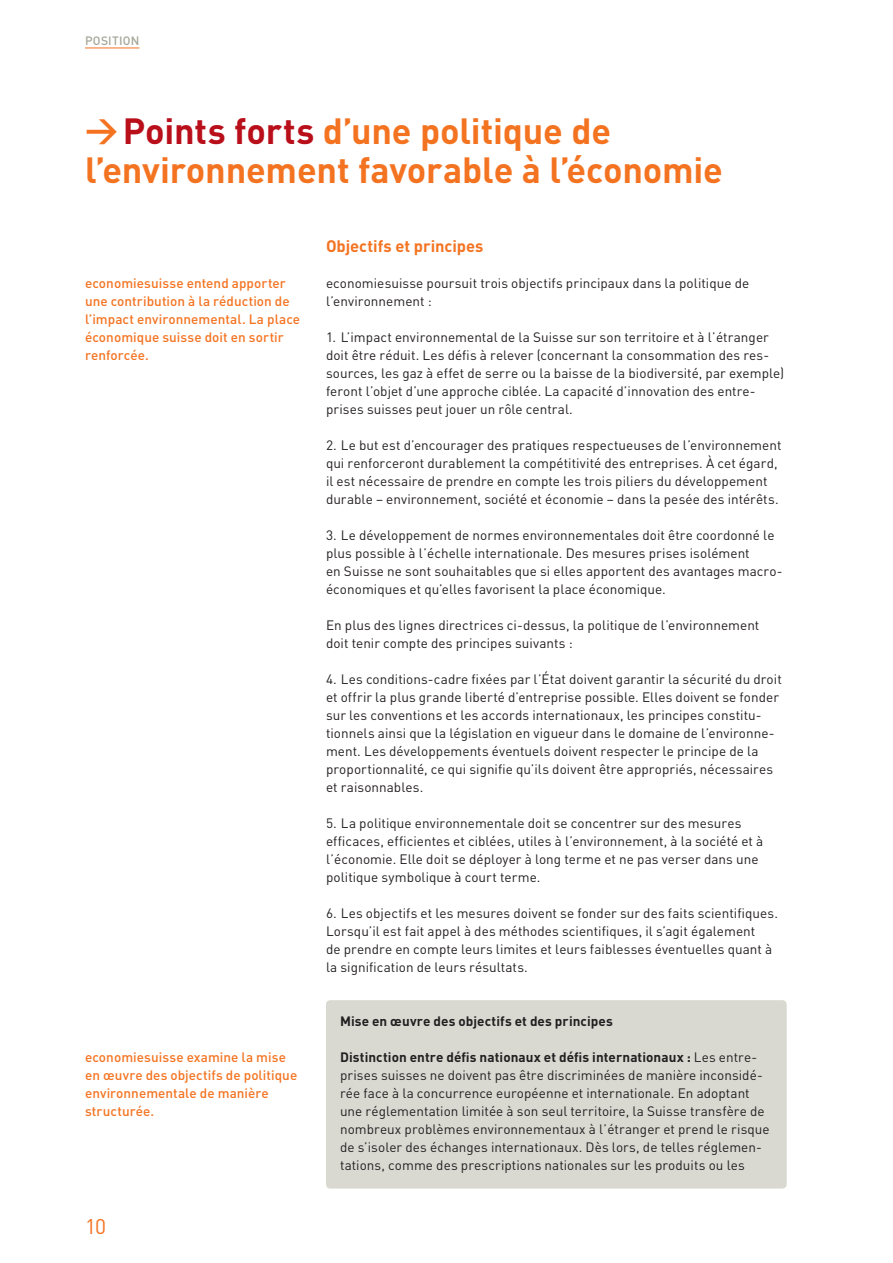
<style>
.page{position:relative;width:893px;height:1263px;background:#fff}
.page>*{position:absolute;margin:0;border:0;box-sizing:border-box;transform-origin:0 0}
.t1{font:700 36px/39px "DIN";letter-spacing:-.005em;color:#f47321}
.t2{font:21px "DIN";color:#f47321}
.t3{font:700 16.5px "DIN";color:#f47321}
.t4{font:13.5px/18px "DIN";letter-spacing:.005em;color:#231f20}
.t5{font:500 13.5px/18px "DIN";letter-spacing:.005em;color:#f47321}
.t6{font:700 13.5px "DIN";letter-spacing:.01em;color:#231f20}
.t7{font:500 12px "DIN";letter-spacing:.025em;color:#a6a698}
.s1{font-size:32.4px}
.s2{color:#b90f1b}
.s3{font-weight:700}
</style>
<div class="page">
<hr style="left:85px;top:48px;width:54px;height:1px;background:#f47321">
<div style="left:326px;top:1000px;width:461px;height:188px;background:#d9d9d2;border-radius:4px"></div>
<p class="t7" style="left:85px;top:33px;width:56px">POSITION</p>
<h1 class="t1" style="left:85px;top:110px;width:639px"><span class="s1">→</span><span class="s2">Points forts</span> d’une politique de l’environnement favorable à l’économie</h1>
<p class="t5" style="left:85px;top:274px;width:217px">economiesuisse entend apporter une contribution à la réduction de l’impact environnemental. La place économique suisse doit en sortir renforcée.</p>
<p class="t5" style="left:85px;top:1048px;width:214px">economiesuisse examine la mise en œuvre des objectifs de politique environnementale de manière structurée.</p>
<h2 class="t2" style="left:85px;top:1212px;width:22px">10</h2>
<p class="t3" style="left:326px;top:235px;width:159px">Objectifs et principes</p>
<p class="t4" style="left:326px;top:274px;width:425px">economiesuisse poursuit trois objectifs principaux dans la politique de l’environnement :</p>
<p class="t4" style="left:326px;top:328px;width:460px">1. L’impact environnemental de la Suisse sur son territoire et à l’étranger doit être réduit. Les défis à relever (concernant la consommation des res&shy;sources, les gaz à effet de serre ou la baisse de la biodiversité, par exemple) feront l’objet d’une approche ciblée. La capacité d’innovation des entre&shy;prises suisses peut jouer un rôle central.</p>
<p class="t4" style="left:326px;top:436px;width:457px">2. Le but est d’encourager des pratiques respectueuses de l’environnement qui renforceront durablement la compétitivité des entreprises. À cet égard, il est nécessaire de prendre en compte les trois piliers du développement durable – environnement, société et économie – dans la pesée des intérêts.</p>
<p class="t4" style="left:326px;top:526px;width:458px">3. Le développement de normes environnementales doit être coordonné le plus possible à l’échelle internationale. Des mesures prises isolément<br>en Suisse ne sont souhaitables que si elles apportent des avantages macro&shy;économiques et qu’elles favorisent la place économique.</p>
<p class="t4" style="left:326px;top:616px;width:435px">En plus des lignes directrices ci-dessus, la politique de l’environnement doit tenir compte des principes suivants :</p>
<p class="t4" style="left:326px;top:670px;width:457px">4. Les conditions-cadre fixées par l’État doivent garantir la sécurité du droit et offrir la plus grande liberté d’entreprise possible. Elles doivent se fonder sur les conventions et les accords internationaux, les principes constitu&shy;tionnels ainsi que la législation en vigueur dans le domaine de l’environne&shy;ment. Les développements éventuels doivent respecter le principe de la proportionnalité, ce qui signifie qu’ils doivent être appropriés, nécessaires et raisonnables.</p>
<p class="t4" style="left:326px;top:814px;width:439px">5. La politique environnementale doit se concentrer sur des mesures efficaces, efficientes et ciblées, utiles à l’environnement, à la société et à l’économie. Elle doit se déployer à long terme et ne pas verser dans une politique symbolique à court terme.</p>
<p class="t4" style="left:326px;top:904px;width:454px">6. Les objectifs et les mesures doivent se fonder sur des faits scientifiques.<br>Lorsqu’il est fait appel à des méthodes scientifiques, il s’agit également<br>de prendre en compte leurs limites et leurs faiblesses éventuelles quant à la signification de leurs résultats.</p>
<p class="t6" style="left:340px;top:1012px;width:274px">Mise en œuvre des objectifs et des principes</p>
<p class="t4" style="left:340px;top:1047px;width:431px"><span class="s3">Distinction entre défis nationaux et défis internationaux :</span> Les entre&shy;prises suisses ne doivent pas être discriminées de manière inconsidé&shy;rée face à la concurrence européenne et internationale. En adoptant une réglementation limitée à son seul territoire, la Suisse transfère de nombreux problèmes environnementaux à l’étranger et prend le risque de s’isoler des échanges internationaux. Dès lors, de telles réglemen&shy;tations, comme des prescriptions nationales sur les produits ou les</p>
</div>
